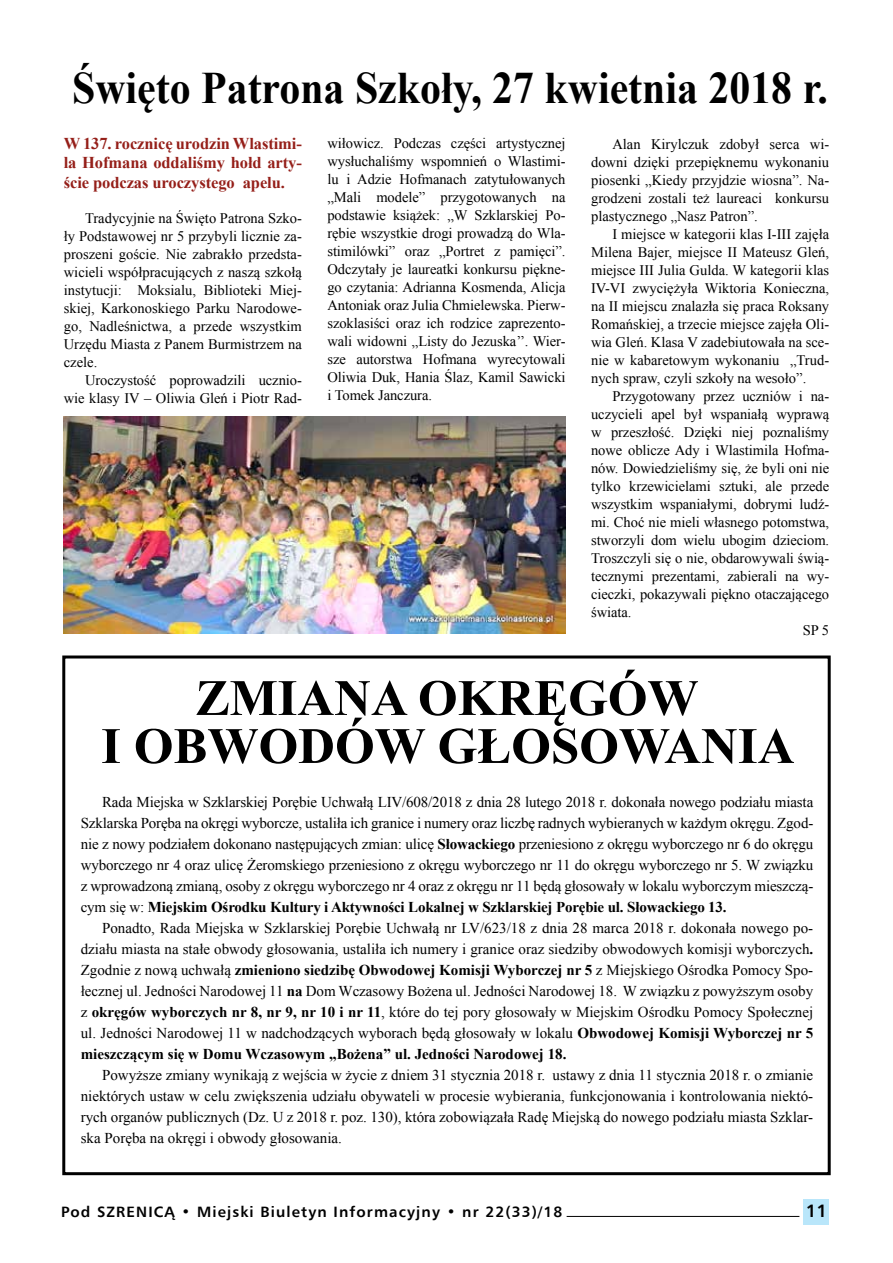
<style>
.page{position:relative;width:893px;height:1263px;background:#fff}
.page>*{position:absolute;margin:0;border:0;box-sizing:border-box;transform-origin:0 0}
.t1{font:700 51px/48px "Times New Roman";color:#000;text-align:center}
.t2{font:700 45px "Times New Roman";color:#000;scale:.93 1}
.t3{font:700 18px "Humnst 777 EU";color:#000}
.t4{font:700 16.5px/19.5px "Times New Roman";letter-spacing:-.005em;color:#951f19;text-align:justify}
.t5{font:15px/21px "Times New Roman";color:#000;text-align:justify}
.t6{font:700 15px "Humnst 777 EU";letter-spacing:.075em;color:#000}
.t7{font:14.55px/18px "Times New Roman";letter-spacing:-.005em;color:#000;text-align:justify}
.s1{font-weight:700}
</style>
<div class="page">
<div style="left:804px;top:1199px;width:25px;height:26px;background:#b9e6fa"></div>
<hr style="left:567px;top:1216px;width:232px;height:1px;background:#000">
<img style="left:64px;top:417px;width:502px;height:217px">
<div style="left:62px;top:655px;width:769px;height:520px;border:3px solid #000"></div>
<h2 class="t2" style="left:72px;top:57px;width:814px">Święto Patrona Szkoły, 27 kwietnia 2018 r.</h2>
<p class="t4" style="left:64px;top:133px;width:240px">W 137. rocznicę urodzin Wlastimi&shy;la Hofmana oddaliśmy hołd arty&shy;ście podczas uroczystego apelu.</p>
<p class="t7" style="left:64px;top:209px;width:240px;text-indent:21px">Tradycyjnie na Święto Patrona Szko&shy;ły Podstawowej nr 5 przybyli licznie za&shy;proszeni goście. Nie zabrakło przedsta&shy;wicieli współpracujących z naszą szkołą instytucji: Moksialu, Biblioteki Miej&shy;skiej, Karkonoskiego Parku Narodowe&shy;go, Nadleśnictwa, a przede wszystkim Urzędu Miasta z Panem Burmistrzem na czele.</p>
<p class="t7" style="left:64px;top:371px;width:240px;text-align:right">Uroczystość poprowadzili ucznio&shy;wie klasy IV – Oliwia Gleń i Piotr Rad-</p>
<p class="t7" style="left:327px;top:133px;width:240px">wiłowicz. Podczas części artystycznej wysłuchaliśmy wspomnień o Wlastimi&shy;lu i Adzie Hofmanach zatytułowanych „Mali modele” przygotowanych na podstawie książek: „W Szklarskiej Po&shy;rębie wszystkie drogi prowadzą do Wla&shy;stimilówki” oraz „Portret z pamięci”.<br>Odczytały je laureatki konkursu piękne&shy;go czytania: Adrianna Kosmenda, Alicja Antoniak oraz Julia Chmielewska. Pierw&shy;szoklasiści oraz ich rodzice zaprezento&shy;wali widowni „Listy do Jezuska’’. Wier&shy;sze autorstwa Hofmana wyrecytowali Oliwia Duk, Hania Ślaz, Kamil Sawicki i Tomek Janczura.</p>
<p class="t7" style="left:591px;top:135px;width:240px;text-indent:21px">Alan Kirylczuk zdobył serca wi&shy;downi dzięki przepięknemu wykonaniu piosenki „Kiedy przyjdzie wiosna”. Na&shy;grodzeni zostali też laureaci konkursu plastycznego „Nasz Patron”.</p>
<p class="t7" style="left:591px;top:225px;width:240px;text-indent:21px">I miejsce w kategorii klas I-III zajęła Milena Bajer, miejsce II Mateusz Gleń, miejsce III Julia Gulda. W kategorii klas IV-VI zwyciężyła Wiktoria Konieczna, na II miejscu znalazła się praca Roksany Romańskiej, a trzecie miejsce zajęła Oli&shy;wia Gleń. Klasa V zadebiutowała na sce&shy;nie w kabaretowym wykonaniu „Trud&shy;nych spraw, czyli szkoły na wesoło”.</p>
<p class="t7" style="left:612px;top:387px;width:218px">Przygotowany przez uczniów i na-</p>
<p class="t7" style="left:591px;top:405px;width:240px">uczycieli apel był wspaniałą wyprawą</p>
<p class="t7" style="left:591px;top:423px;width:240px">w przeszłość. Dzięki niej poznaliśmy</p>
<p class="t7" style="left:591px;top:441px;width:240px">nowe oblicze Ady i Wlastimila Hofma-</p>
<p class="t7" style="left:591px;top:459px;width:240px">nów. Dowiedzieliśmy się, że byli oni nie</p>
<p class="t7" style="left:591px;top:477px;width:240px">tylko krzewicielami sztuki, ale przede</p>
<p class="t7" style="left:591px;top:495px;width:240px">wszystkim wspaniałymi, dobrymi ludź-</p>
<p class="t7" style="left:591px;top:513px;width:240px">mi. Choć nie mieli własnego potomstwa,</p>
<p class="t7" style="left:591px;top:531px;width:240px">stworzyli dom wielu ubogim dzieciom.</p>
<p class="t7" style="left:591px;top:549px;width:240px">Troszczyli się o nie, obdarowywali świą-</p>
<p class="t7" style="left:591px;top:567px;width:240px">tecznymi prezentami, zabierali na wy-</p>
<p class="t7" style="left:591px;top:585px;width:240px">cieczki, pokazywali piękno otaczającego</p>
<p class="t7" style="left:591px;top:603px;width:42px">świata.</p>
<p class="t7" style="left:803px;top:621px;width:28px">SP 5</p>
<h1 class="t1" style="left:101px;top:673px;width:695px">ZMIANA OKRĘGÓW<br>I OBWODÓW GŁOSOWANIA</h1>
<p class="t5" style="left:81px;top:791px;width:734px;text-indent:21px">Rada Miejska w Szklarskiej Porębie Uchwałą LIV/608/2018 z dnia 28 lutego 2018 r. dokonała nowego podziału miasta Szklarska Poręba na okręgi wyborcze, ustaliła ich granice i numery oraz liczbę radnych wybieranych w każdym okręgu. Zgod&shy;nie z nowy podziałem dokonano następujących zmian: ulicę <span class="s1">Słowackiego</span> przeniesiono z okręgu wyborczego nr 6 do okręgu wyborczego nr 4 oraz ulicę Żeromskiego przeniesiono z okręgu wyborczego nr 11 do okręgu wyborczego nr 5. W związku z wprowadzoną zmianą, osoby z okręgu wyborczego nr 4 oraz z okręgu nr 11 będą głosowały w lokalu wyborczym mieszczą&shy;cym się w: <span class="s1">Miejskim Ośrodku Kultury i Aktywności Lokalnej w Szklarskiej Porębie ul. Słowackiego 13.</span></p>
<p class="t5" style="left:81px;top:917px;width:734px;text-indent:21px">Ponadto, Rada Miejska w Szklarskiej Porębie Uchwałą nr LV/623/18 z dnia 28 marca 2018 r. dokonała nowego po&shy;działu miasta na stałe obwody głosowania, ustaliła ich numery i granice oraz siedziby obwodowych komisji wyborczych<span class="s1">.<br></span>Zgodnie z nową uchwałą <span class="s1">zmieniono siedzibę Obwodowej Komisji Wyborczej nr 5</span> z Miejskiego Ośrodka Pomocy Spo&shy;łecznej ul. Jedności Narodowej 11 <span class="s1">na</span> Dom Wczasowy Bożena ul. Jedności Narodowej 18. W związku z powyższym osoby z <span class="s1">okręgów wyborczych nr 8, nr 9, nr 10 i nr 11</span>, które do tej pory głosowały w Miejskim Ośrodku Pomocy Społecznej ul. Jedności Narodowej 11 w nadchodzących wyborach będą głosowały w lokalu <span class="s1">Obwodowej Komisji Wyborczej nr 5 mieszczącym się w Domu Wczasowym „Bożena” ul. Jedności Narodowej 18.</span></p>
<p class="t5" style="left:81px;top:1064px;width:734px;text-indent:21px">Powyższe zmiany wynikają z wejścia w życie z dniem 31 stycznia 2018 r. ustawy z dnia 11 stycznia 2018 r. o zmianie niektórych ustaw w celu zwiększenia udziału obywateli w procesie wybierania, funkcjonowania i kontrolowania niektó&shy;rych organów publicznych (Dz. U z 2018 r. poz. 130), która zobowiązała Radę Miejską do nowego podziału miasta Szklar&shy;ska Poręba na okręgi i obwody głosowania.</p>
<p class="t6" style="left:61px;top:1202px;width:503px">Pod SZRENICĄ • Miejski Biuletyn Informacyjny • nr 22(33)/18</p>
<p class="t3" style="left:806px;top:1199px;width:23px">11</p>
</div>
